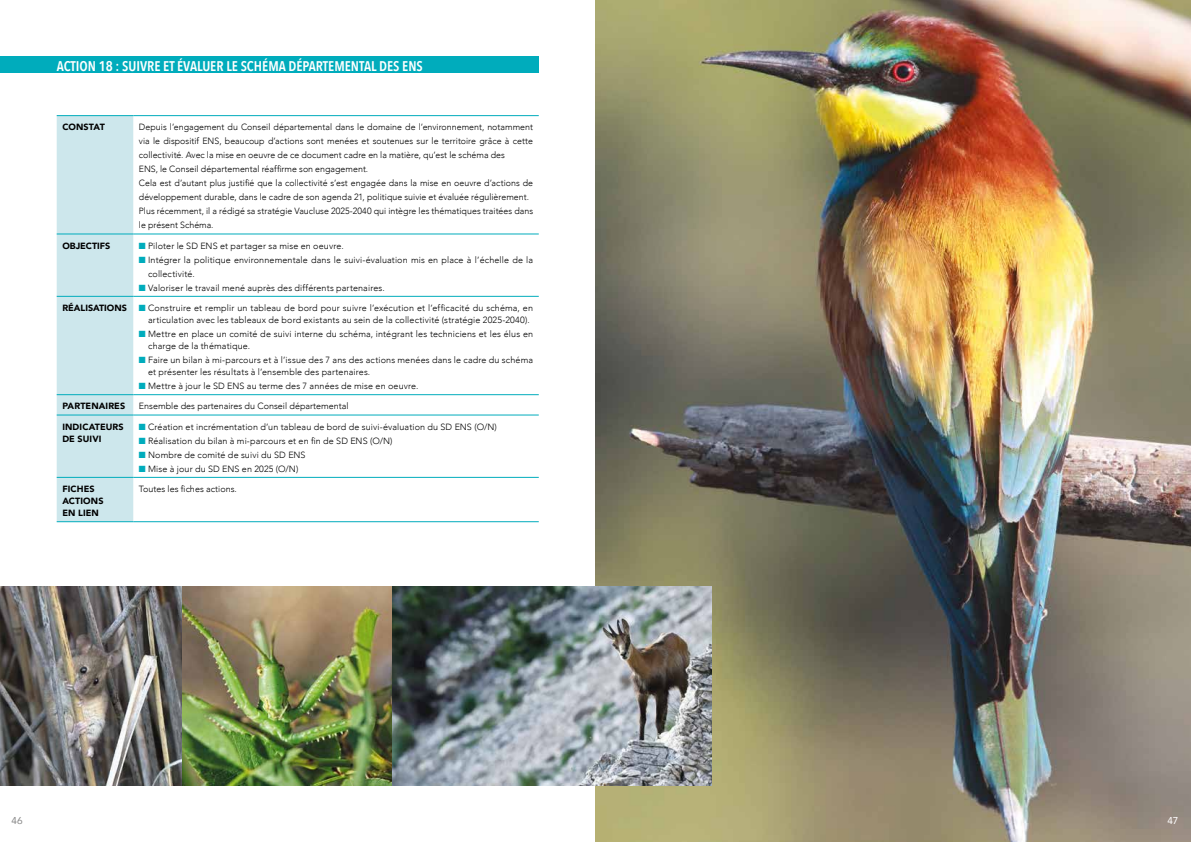
<style>
.page{position:relative;width:1191px;height:842px;background:#fff}
.page>*{position:absolute;margin:0;border:0;box-sizing:border-box;transform-origin:0 0}
.t1{font:600 14px "Avenir Next Condensed";color:#fff}
.t2{font:10px "Avenir";color:#878787}
.t3{font:10px "Avenir";color:#fff}
.t4{font:300 9px/14px "Avenir";letter-spacing:.01em;color:#000}
.t5{font:900 9px/12px "Avenir";letter-spacing:.01em;color:#000}
.s1{color:#00acbc}
</style>
<div class="page">
<img style="left:595px;top:0;width:596px;height:842px">
<img style="left:181px;top:587px;width:530px;height:198px">
<div style="left:0;top:57px;width:539px;height:16px;background:#00acbc"></div>
<div style="left:57px;top:116px;width:76px;height:405px;background:#cde7ec"></div>
<hr style="left:57px;top:115px;width:76px;height:1px;background:#00acbc">
<hr style="left:133px;top:115px;width:406px;height:1px;background:#00acbc">
<hr style="left:57px;top:234px;width:76px;height:1px;background:#00acbc">
<hr style="left:133px;top:234px;width:406px;height:1px;background:#00acbc">
<hr style="left:57px;top:296px;width:76px;height:1px;background:#00acbc">
<hr style="left:133px;top:296px;width:406px;height:1px;background:#00acbc">
<hr style="left:57px;top:394px;width:76px;height:1px;background:#00acbc">
<hr style="left:133px;top:394px;width:406px;height:1px;background:#00acbc">
<hr style="left:57px;top:415px;width:76px;height:1px;background:#00acbc">
<hr style="left:133px;top:415px;width:406px;height:1px;background:#00acbc">
<hr style="left:57px;top:477px;width:76px;height:1px;background:#00acbc">
<hr style="left:133px;top:477px;width:406px;height:1px;background:#00acbc">
<hr style="left:57px;top:521px;width:76px;height:1px;background:#00acbc">
<hr style="left:133px;top:521px;width:406px;height:1px;background:#00acbc">
<img style="left:0;top:587px;width:181px;height:198px">
<h1 class="t1" style="left:57px;top:54px;width:368px">ACTION 18 : SUIVRE ET ÉVALUER LE SCHÉMA DÉPARTEMENTAL DES ENS</h1>
<p class="t5" style="left:62px;top:121px;width:44px">CONSTAT</p>
<p class="t4" style="left:139px;top:120px;width:396px">Depuis l’engagement du Conseil départemental dans le domaine de l’environnement, notamment via le dispositif ENS, beaucoup d’actions sont menées et soutenues sur le territoire grâce à cette collectivité. Avec la mise en oeuvre de ce document cadre en la matière, qu’est le schéma des<br>ENS, le Conseil départemental réaffirme son engagement.<br>Cela est d’autant plus justifié que la collectivité s’est engagée dans la mise en oeuvre d’actions de développement durable, dans le cadre de son agenda 21, politique suivie et évaluée régulièrement.<br>Plus récemment, il a rédigé sa stratégie Vaucluse 2025-2040 qui intègre les thématiques traitées dans le présent Schéma.</p>
<p class="t5" style="left:62px;top:239px;width:49px">OBJECTIFS</p>
<p class="t4" style="left:139px;top:239px;width:206px"><span class="s1">■</span> Piloter le SD ENS et partager sa mise en oeuvre.</p>
<p class="t4" style="left:148px;top:253px;width:386px;text-indent:-9px"><span class="s1">■</span> Intégrer la politique environnementale dans le suivi-évaluation mis en place à l’échelle de la collectivité.</p>
<p class="t4" style="left:139px;top:281px;width:247px"><span class="s1">■</span> Valoriser le travail mené auprès des différents partenaires.</p>
<p class="t5" style="left:62px;top:302px;width:66px">RÉALISATIONS</p>
<p class="t4" style="left:148px;top:302px;width:386px;line-height:12px;text-indent:-9px"><span class="s1">■</span> Construire et remplir un tableau de bord pour suivre l’exécution et l’efficacité du schéma, en articulation avec les tableaux de bord existants au sein de la collectivité (stratégie 2025-2040).</p>
<p class="t4" style="left:148px;top:328px;width:386px;line-height:12px;text-indent:-9px"><span class="s1">■</span> Mettre en place un comité de suivi interne du schéma, intégrant les techniciens et les élus en charge de la thématique.</p>
<p class="t4" style="left:148px;top:354px;width:386px;line-height:12px;text-indent:-9px"><span class="s1">■</span> Faire un bilan à mi-parcours et à l’issue des 7 ans des actions menées dans le cadre du schéma et présenter les résultats à l’ensemble des partenaires.</p>
<p class="t4" style="left:139px;top:379px;width:281px"><span class="s1">■</span> Mettre à jour le SD ENS au terme des 7 années de mise en oeuvre.</p>
<p class="t5" style="left:62px;top:400px;width:64px">PARTENAIRES</p>
<p class="t4" style="left:139px;top:399px;width:211px">Ensemble des partenaires du Conseil départemental</p>
<p class="t5" style="left:62px;top:420px;width:63px">INDICATEURS<br>DE SUIVI</p>
<p class="t4" style="left:139px;top:420px;width:359px"><span class="s1">■</span> Création et incrémentation d’un tableau de bord de suivi-évaluation du SD ENS (O/N)</p>
<p class="t4" style="left:139px;top:434px;width:255px"><span class="s1">■</span> Réalisation du bilan à mi-parcours et en fin de SD ENS (O/N)</p>
<p class="t4" style="left:139px;top:448px;width:168px"><span class="s1">■</span> Nombre de comité de suivi du SD ENS</p>
<p class="t4" style="left:139px;top:462px;width:161px"><span class="s1">■</span> Mise à jour du SD ENS en 2025 (O/N)</p>
<p class="t5" style="left:62px;top:483px;width:43px">FICHES<br>ACTIONS<br>EN LIEN</p>
<p class="t4" style="left:139px;top:482px;width:99px">Toutes les fiches actions.</p>
<p class="t2" style="left:12px;top:813px;width:13px">46</p>
<p class="t3" style="left:1167px;top:813px;width:13px">47</p>
</div>
